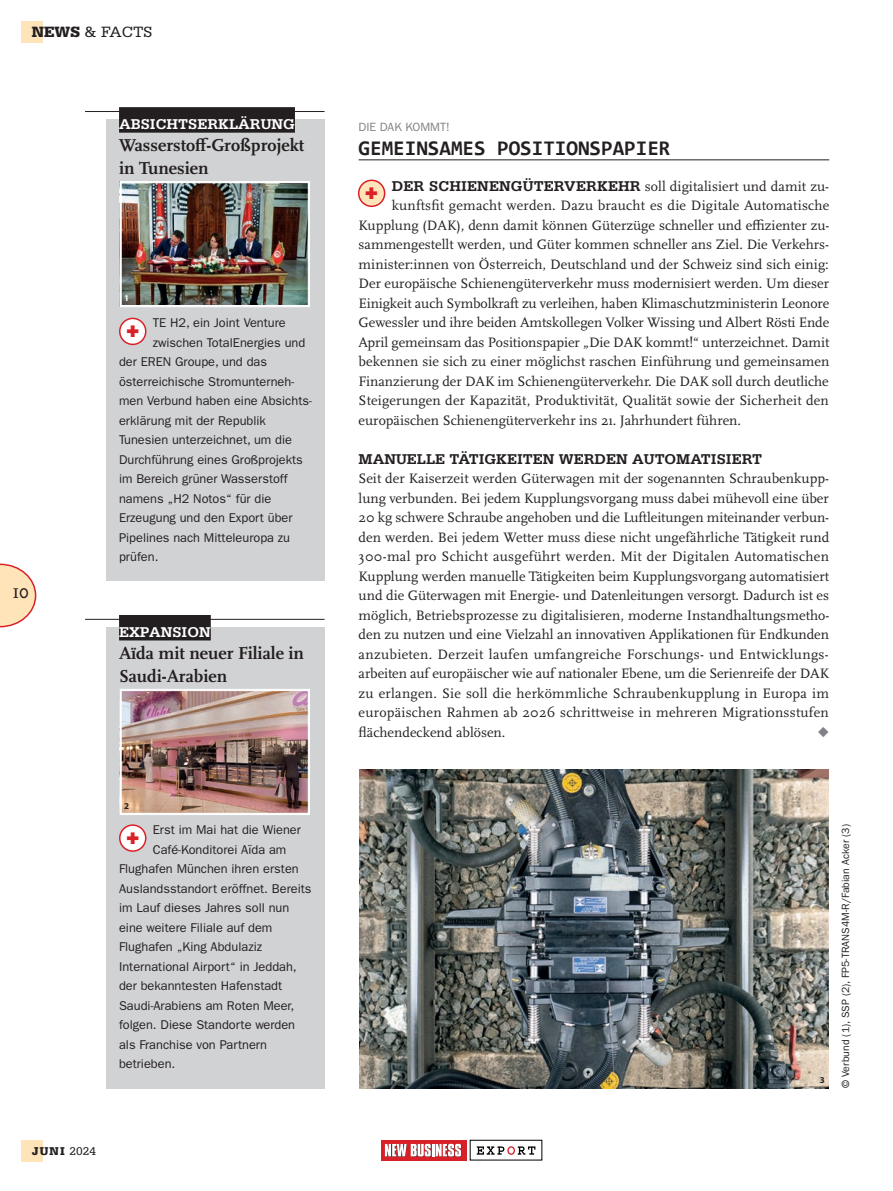
<style>
.page{position:relative;width:893px;height:1191px;background:#fff}
.page>*{position:absolute;margin:0;border:0;box-sizing:border-box;transform-origin:0 0}
.t1{font:700 21px "Consolas";color:#231f20}
.t2{font:condensed 21px "Scala OT";color:#231f20}
.t3{font:700 18px/22.5px "Scala OT";letter-spacing:-.01em;color:#231f20}
.t4{font:15.75px "Serifa Std";color:#231f20}
.t5{font:700 15px "Serifa Std";color:#231f20}
.t6{font:700 15px "Serifa Std";color:#fff}
.t7{font:14.25px/19.5px "Scala OT";color:#231f20;text-align:justify}
.t8{font:12.75px "ITC Franklin Gothic Std";color:#231f20}
.t9{font:12px "ITC Franklin Gothic Std";color:#808285}
.t10{font:900 12px "Serifa Std";color:#231f20}
.t11{font:10.5px "ITC Franklin Gothic Std";color:#231f20}
.t12{font:700 9px "Myriad Pro";color:#231f20}
.t13{font:700 9px "Myriad Pro";color:#fff}
.s1{font-weight:900}
.s2{font-weight:400}
.s3{font-family:"Serifa Std";font-weight:700;font-size:15px}
</style>
<div class="page">
<div style="left:21px;top:1140px;width:22px;height:21px;background:#fee4b8"></div>
<svg style="left:381px;top:1140px;width:85px;height:20px"></svg>
<svg style="left:385px;top:1143px;width:76px;height:13px"></svg>
<svg style="left:477px;top:1146px;width:58px;height:8px"></svg>
<svg style="left:0;top:563px;width:36px;height:64px"></svg>
<div style="left:21px;top:21px;width:22px;height:22px;background:#fee4b8"></div>
<hr style="left:359px;top:159px;width:470px;height:1px;background:#231f20">
<div style="left:106px;top:119px;width:219px;height:461px;background:#d1d2d4"></div>
<hr style="left:85px;top:111px;width:240px;height:1px;background:#231f20">
<div style="left:119px;top:107px;width:176px;height:26px;background:#231f20"></div>
<div style="left:106px;top:627px;width:219px;height:462px;background:#d1d2d4"></div>
<hr style="left:85px;top:619px;width:240px;height:1px;background:#231f20">
<div style="left:119px;top:615px;width:92px;height:25px;background:#231f20"></div>
<img style="left:120px;top:181px;width:190px;height:126px">
<div style="left:121px;top:183px;width:187px;height:123px;border:1px solid #fff"></div>
<img style="left:120px;top:689px;width:190px;height:126px">
<div style="left:121px;top:690px;width:187px;height:123px;border:1px solid #fff"></div>
<img style="left:359px;top:770px;width:469px;height:319px">
<div style="left:120px;top:318px;width:26px;height:26px;background:#fff;border-radius:50%"></div>
<div style="left:119px;top:318px;width:27px;height:27px;border:2px solid #da2128;border-radius:50%"></div>
<div style="left:120px;top:825px;width:26px;height:26px;background:#fff;border-radius:50%"></div>
<div style="left:119px;top:824px;width:27px;height:28px;border:2px solid #da2128;border-radius:50%"></div>
<div style="left:359px;top:180px;width:26px;height:26px;background:#fee4b8;border-radius:50%"></div>
<div style="left:358px;top:180px;width:27px;height:27px;border:2px solid #da2128;border-radius:50%"></div>
<p class="t4" style="left:32px;top:23px;width:122px"><span class="s1">NEWS</span> &amp; FACTS</p>
<p class="t6" style="left:119px;top:115px;width:177px">ABSICHTSERKLÄRUNG</p>
<p class="t3" style="left:119px;top:134px;width:187px">Wasserstoff-Großprojekt in Tunesien</p>
<p class="t13" style="left:124px;top:292px;width:6px">1</p>
<h1 class="t2" style="left:13px;top:579px;width:18px">10</h1>
<p class="t8" style="left:153px;top:315px;width:134px">TE H2, ein Joint Venture</p>
<p class="t8" style="left:153px;top:335px;width:154px">zwischen TotalEnergies und</p>
<p class="t8" style="left:119px;top:354px;width:150px">der EREN Groupe, und das</p>
<p class="t8" style="left:119px;top:374px;width:177px">österreichische Stromunterneh-</p>
<p class="t8" style="left:119px;top:393px;width:194px">men Verbund haben eine Absichts-</p>
<p class="t8" style="left:119px;top:413px;width:148px">erklärung mit der Republik</p>
<p class="t8" style="left:119px;top:432px;width:175px">Tunesien unterzeichnet, um die</p>
<p class="t8" style="left:119px;top:452px;width:185px">Durchführung eines Großprojekts</p>
<p class="t8" style="left:119px;top:471px;width:170px">im Bereich grüner Wasserstoff</p>
<p class="t8" style="left:119px;top:491px;width:154px">namens „H2 Notos“ für die</p>
<p class="t8" style="left:119px;top:510px;width:175px">Erzeugung und den Export über</p>
<p class="t8" style="left:119px;top:530px;width:173px">Pipelines nach Mitteleuropa zu</p>
<p class="t8" style="left:119px;top:549px;width:41px">prüfen.</p>
<p class="t6" style="left:119px;top:623px;width:93px">EXPANSION</p>
<p class="t3" style="left:119px;top:642px;width:186px">Aïda mit neuer Filiale in<br>Saudi-Arabien</p>
<p class="t12" style="left:124px;top:799px;width:6px">2</p>
<p class="t8" style="left:153px;top:822px;width:150px">Erst im Mai hat die Wiener</p>
<p class="t8" style="left:153px;top:842px;width:135px">Café-Konditorei Aïda am</p>
<p class="t8" style="left:119px;top:861px;width:181px">Flughafen München ihren ersten</p>
<p class="t8" style="left:119px;top:881px;width:194px">Auslandsstandort eröffnet. Bereits</p>
<p class="t8" style="left:119px;top:900px;width:172px">im Lauf dieses Jahres soll nun</p>
<p class="t8" style="left:119px;top:920px;width:155px">eine weitere Filiale auf dem</p>
<p class="t8" style="left:119px;top:939px;width:145px">Flughafen „King Abdulaziz</p>
<p class="t8" style="left:119px;top:959px;width:179px">International Airport“ in Jeddah,</p>
<p class="t8" style="left:119px;top:978px;width:165px">der bekanntesten Hafenstadt</p>
<p class="t8" style="left:119px;top:998px;width:177px">Saudi-Arabiens am Roten Meer,</p>
<p class="t8" style="left:119px;top:1017px;width:178px">folgen. Diese Standorte werden</p>
<p class="t8" style="left:119px;top:1037px;width:150px">als Franchise von Partnern</p>
<p class="t8" style="left:119px;top:1056px;width:58px">betrieben.</p>
<p class="t10" style="left:32px;top:1143px;width:66px">JUNI <span class="s2">2024</span></p>
<p class="t9" style="left:359px;top:120px;width:93px">DIE DAK KOMMT!</p>
<h1 class="t1" style="left:359px;top:135px;width:313px">GEMEINSAMES POSITIONSPAPIER</h1>
<p class="t7" style="left:392px;top:176px;width:439px"><span class="s3">DER SCHIENENGÜTERVERKEHR</span> soll digitalisiert und damit zu-</p>
<p class="t7" style="left:392px;top:196px;width:439px">kunftsfit gemacht werden. Dazu braucht es die Digitale Automatische</p>
<p class="t7" style="left:359px;top:215px;width:472px">Kupplung (DAK), denn damit können Güterzüge schneller und effizienter zu-</p>
<p class="t7" style="left:359px;top:235px;width:472px">sammengestellt werden, und Güter kommen schneller ans Ziel. Die Verkehrs-</p>
<p class="t7" style="left:359px;top:254px;width:472px">minister:innen von Österreich, Deutschland und der Schweiz sind sich einig:</p>
<p class="t7" style="left:359px;top:274px;width:472px">Der europäische Schienengüterverkehr muss modernisiert werden. Um dieser</p>
<p class="t7" style="left:359px;top:293px;width:472px">Einigkeit auch Symbolkraft zu verleihen, haben Klimaschutzministerin Leonore</p>
<p class="t7" style="left:359px;top:313px;width:472px">Gewessler und ihre beiden Amtskollegen Volker Wissing und Albert Rösti Ende</p>
<p class="t7" style="left:359px;top:332px;width:472px">April gemeinsam das Positionspapier „Die DAK kommt!“ unterzeichnet. Damit</p>
<p class="t7" style="left:359px;top:352px;width:472px">bekennen sie sich zu einer möglichst raschen Einführung und gemeinsamen</p>
<p class="t7" style="left:359px;top:371px;width:472px">Finanzierung der DAK im Schienengüterverkehr. Die DAK soll durch deutliche</p>
<p class="t7" style="left:359px;top:391px;width:472px">Steigerungen der Kapazität, Produktivität, Qualität sowie der Sicherheit den</p>
<p class="t7" style="left:359px;top:410px;width:384px">europäischen Schienengüterverkehr ins 21. Jahrhundert führen.</p>
<p class="t5" style="left:359px;top:450px;width:405px">MANUELLE TÄTIGKEITEN WERDEN AUTOMATISIERT</p>
<p class="t7" style="left:359px;top:469px;width:472px">Seit der Kaiserzeit werden Güterwagen mit der sogenannten Schraubenkupp&shy;lung verbunden. Bei jedem Kupplungsvorgang muss dabei mühevoll eine über 20 kg schwere Schraube angehoben und die Luftleitungen miteinander verbun&shy;den werden. Bei jedem Wetter muss diese nicht ungefährliche Tätigkeit rund 300-mal pro Schicht ausgeführt werden. Mit der Digitalen Automatischen Kupplung werden manuelle Tätigkeiten beim Kupplungsvorgang automatisiert und die Güterwagen mit Energie- und Datenleitungen versorgt. Dadurch ist es möglich, Betriebsprozesse zu digitalisieren, moderne Instandhaltungsmetho&shy;den zu nutzen und eine Vielzahl an innovativen Applikationen für Endkunden anzubieten. Derzeit laufen umfangreiche Forschungs- und Entwicklungs&shy;arbeiten auf europäischer wie auf nationaler Ebene, um die Serienreife der DAK zu erlangen. Sie soll die herkömmliche Schraubenkupplung in Europa im europäischen Rahmen ab 2026 schrittweise in mehreren Migrationsstufen flächendeckend ablösen.</p>
<p class="t12" style="left:820px;top:1074px;width:6px">3</p>
<p class="t11" style="left:839px;top:1088px;width:265px;rotate:-90deg">© Verbund (1), SSP (2), FP5-TRANS4M-R/Fabian Acker (3)</p>
</div>
